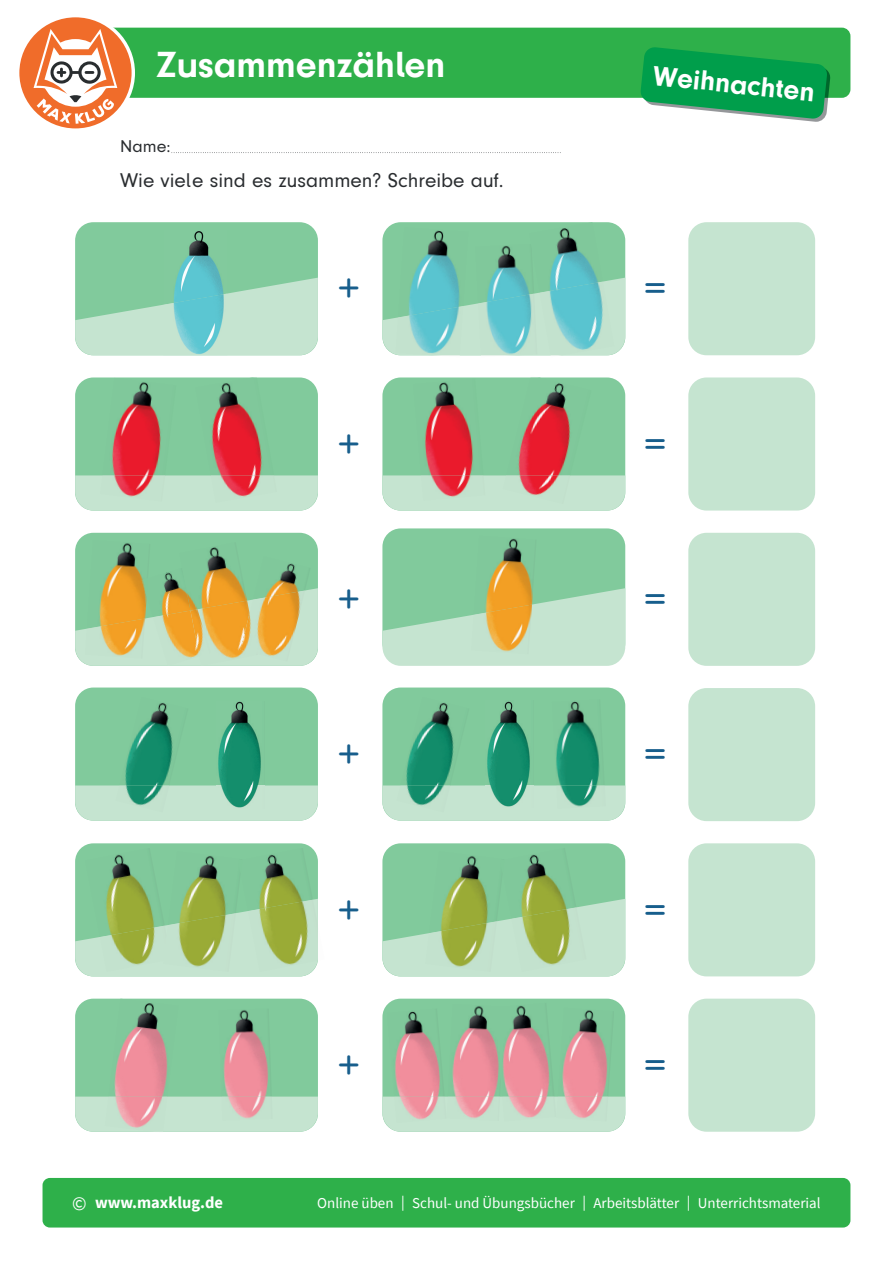
<style>
.page{position:relative;width:893px;height:1263px;background:#fff}
.page>*{position:absolute;margin:0;border:0;box-sizing:border-box;transform-origin:0 0}
.t1{font:48.15px "JE blokletters basis Regular";color:#175e8c}
.t2{font:700 37.5px "Mk Druckschrift N";color:#fff}
.t3{font:700 28.5px "Mk Druckschrift N";color:#fff}
.t4{font:21px "Mk Druckschrift N";color:#292c2f}
.t5{font:18px "Mk Druckschrift N";color:#292c2f}
.t6{font:700 16.5px "Source Sans Pro";color:#fff}
.t7{font:15px "Source Sans Pro";color:#fff}
.s1{font-weight:400;font-size:19.5px}
</style>
<div class="page">
<div style="left:75px;top:28px;width:775px;height:70px;background:#2eb04a;border-radius:9px"></div>
<svg style="left:640px;top:47px;width:191px;height:75px"></svg>
<div style="left:43px;top:1178px;width:807px;height:49px;background:#2eb04a;border-radius:7px"></div>
<svg style="left:171px;top:152px;width:390px;height:1px"></svg>
<svg style="left:19px;top:17px;width:116px;height:112px"></svg>
<div style="left:75px;top:843px;width:243px;height:133px;background:#81ca9c;border-radius:18px"></div>
<div style="left:382px;top:843px;width:243px;height:133px;background:#81ca9c;border-radius:18px"></div>
<div style="left:75px;top:222px;width:243px;height:133px;background:#81ca9c;border-radius:18px"></div>
<div style="left:75px;top:377px;width:243px;height:134px;background:#81ca9c;border-radius:18px"></div>
<div style="left:382px;top:377px;width:243px;height:134px;background:#81ca9c;border-radius:18px"></div>
<div style="left:75px;top:687px;width:243px;height:134px;background:#81ca9c;border-radius:18px"></div>
<div style="left:75px;top:999px;width:243px;height:133px;background:#81ca9c;border-radius:18px"></div>
<div style="left:382px;top:687px;width:243px;height:134px;background:#81ca9c;border-radius:18px"></div>
<div style="left:382px;top:999px;width:243px;height:133px;background:#81ca9c;border-radius:18px"></div>
<div style="left:688px;top:222px;width:127px;height:133px;background:#c5e4d0;border-radius:18px"></div>
<div style="left:688px;top:377px;width:127px;height:134px;background:#c5e4d0;border-radius:18px"></div>
<div style="left:688px;top:533px;width:127px;height:133px;background:#c5e4d0;border-radius:18px"></div>
<div style="left:688px;top:688px;width:127px;height:133px;background:#c5e4d0;border-radius:18px"></div>
<div style="left:688px;top:843px;width:127px;height:133px;background:#c5e4d0;border-radius:18px"></div>
<div style="left:688px;top:999px;width:127px;height:133px;background:#c5e4d0;border-radius:18px"></div>
<svg style="left:75px;top:278px;width:243px;height:77px"></svg>
<div style="left:75px;top:475px;width:243px;height:36px;background:#c5e4d0"></div>
<div style="left:75px;top:785px;width:243px;height:36px;background:#c5e4d0"></div>
<div style="left:382px;top:475px;width:243px;height:36px;background:#c5e4d0"></div>
<div style="left:382px;top:785px;width:243px;height:36px;background:#c5e4d0"></div>
<svg style="left:382px;top:1096px;width:243px;height:36px;background:#c6e4d1"></svg>
<svg style="left:75px;top:899px;width:243px;height:77px"></svg>
<svg style="left:382px;top:899px;width:243px;height:77px"></svg>
<div style="left:75px;top:533px;width:243px;height:133px;background:#81ca9c;border-radius:18px"></div>
<div style="left:382px;top:528px;width:243px;height:133px;background:#81ca9c;border-radius:18px"></div>
<svg style="left:75px;top:588px;width:243px;height:78px"></svg>
<svg style="left:382px;top:588px;width:243px;height:78px"></svg>
<div style="left:382px;top:222px;width:243px;height:133px;background:#81ca9c;border-radius:18px"></div>
<img style="left:85px;top:854px;width:80px;height:83px">
<img style="left:100px;top:925px;width:63px;height:47px">
<img style="left:242px;top:848px;width:71px;height:63px">
<img style="left:248px;top:900px;width:70px;height:72px">
<img style="left:168px;top:856px;width:74px;height:69px">
<img style="left:163px;top:913px;width:73px;height:59px">
<img style="left:164px;top:935px;width:7px;height:26px">
<img style="left:238px;top:860px;width:4px;height:14px">
<img style="left:504px;top:854px;width:72px;height:65px">
<img style="left:511px;top:907px;width:75px;height:65px">
<img style="left:429px;top:856px;width:75px;height:77px">
<img style="left:425px;top:921px;width:72px;height:51px">
<img style="left:500px;top:860px;width:4px;height:14px">
<img style="left:112px;top:382px;width:49px;height:93px">
<img style="left:100px;top:475px;width:65px;height:26px">
<img style="left:195px;top:377px;width:79px;height:98px">
<img style="left:211px;top:475px;width:66px;height:28px">
<img style="left:425px;top:382px;width:48px;height:93px">
<img style="left:421px;top:475px;width:64px;height:26px">
<img style="left:506px;top:377px;width:85px;height:98px">
<img style="left:503px;top:475px;width:67px;height:29px">
<img style="left:150px;top:572px;width:32px;height:45px">
<img style="left:153px;top:610px;width:44px;height:56px">
<img style="left:253px;top:563px;width:58px;height:37px">
<img style="left:250px;top:590px;width:55px;height:71px">
<img style="left:87px;top:543px;width:63px;height:86px">
<img style="left:85px;top:618px;width:60px;height:41px">
<img style="left:142px;top:578px;width:6px;height:19px">
<img style="left:179px;top:547px;width:68px;height:62px">
<img style="left:197px;top:601px;width:61px;height:65px">
<img style="left:182px;top:567px;width:15px;height:43px">
<img style="left:190px;top:609px;width:21px;height:47px">
<img style="left:240px;top:613px;width:17px;height:41px">
<img style="left:474px;top:538px;width:63px;height:77px">
<img style="left:471px;top:604px;width:61px;height:50px">
<img style="left:125px;top:702px;width:48px;height:83px">
<img style="left:116px;top:785px;width:53px;height:27px">
<img style="left:216px;top:701px;width:49px;height:107px">
<img style="left:406px;top:702px;width:48px;height:83px">
<img style="left:397px;top:785px;width:53px;height:27px">
<img style="left:485px;top:701px;width:49px;height:106px">
<img style="left:556px;top:701px;width:44px;height:84px">
<img style="left:556px;top:785px;width:50px;height:24px">
<img style="left:163px;top:231px;width:64px;height:62px">
<img style="left:163px;top:293px;width:64px;height:62px">
<svg style="left:75px;top:1096px;width:243px;height:36px;background:#c5e4d0"></svg>
<img style="left:114px;top:1003px;width:54px;height:93px">
<img style="left:105px;top:1096px;width:62px;height:36px">
<img style="left:395px;top:1011px;width:45px;height:85px">
<img style="left:394px;top:1096px;width:53px;height:27px">
<img style="left:452px;top:1006px;width:46px;height:90px">
<img style="left:447px;top:1096px;width:53px;height:25px">
<img style="left:504px;top:1005px;width:46px;height:91px">
<img style="left:502px;top:1096px;width:106px;height:25px">
<img style="left:494px;top:1006px;width:11px;height:75px">
<img style="left:562px;top:1010px;width:46px;height:86px">
<img style="left:223px;top:1010px;width:46px;height:86px">
<img style="left:221px;top:1096px;width:52px;height:24px">
<img style="left:413px;top:230px;width:45px;height:48px">
<img style="left:492px;top:245px;width:32px;height:33px">
<svg style="left:382px;top:278px;width:243px;height:78px"></svg>
<img style="left:529px;top:222px;width:74px;height:71px">
<img style="left:540px;top:282px;width:74px;height:73px">
<h2 class="t2" style="left:156px;top:43px;width:291px">Zusammenzählen</h2>
<p class="t5" style="left:120px;top:136px;width:52px">Name:</p>
<h3 class="t4" style="left:120px;top:169px;width:385px">Wie viele sind es zusammen? Schreibe auf.</h3>
<h3 class="t3" style="left:655px;top:59px;width:164px;rotate:6deg">Weihnachten</h3>
<h1 class="t1" style="left:337px;top:266px;width:26px">+</h1>
<h1 class="t1" style="left:643px;top:266px;width:26px">=</h1>
<h1 class="t1" style="left:337px;top:421px;width:26px">+</h1>
<h1 class="t1" style="left:643px;top:421px;width:26px">=</h1>
<h1 class="t1" style="left:337px;top:577px;width:26px">+</h1>
<h1 class="t1" style="left:643px;top:577px;width:26px">=</h1>
<h1 class="t1" style="left:337px;top:732px;width:26px">+</h1>
<h1 class="t1" style="left:643px;top:732px;width:26px">=</h1>
<p class="t6" style="left:72px;top:1191px;width:152px"><span class="s1">©</span> www.maxklug.de</p>
<h1 class="t1" style="left:337px;top:887px;width:26px">+</h1>
<h1 class="t1" style="left:337px;top:1042px;width:26px">+</h1>
<h1 class="t1" style="left:643px;top:887px;width:26px">=</h1>
<h1 class="t1" style="left:643px;top:1042px;width:26px">=</h1>
<p class="t7" style="left:317px;top:1194px;width:505px">Online üben | Schul- und Übungsbücher | Arbeitsblätter | Unterrichtsmaterial</p>
</div>
